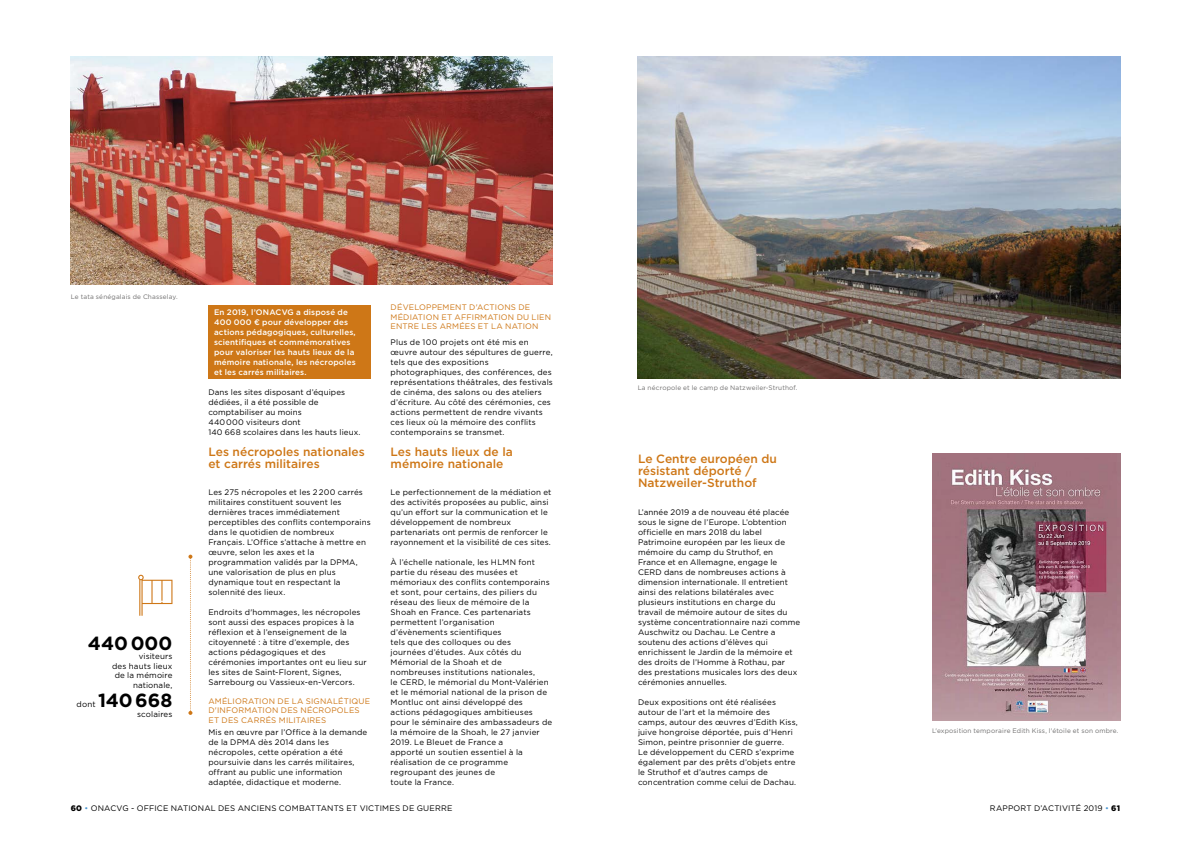
<style>
.page{position:relative;width:1191px;height:842px;background:#fff}
.page>*{position:absolute;margin:0;border:0;box-sizing:border-box;transform-origin:0 0}
.t1{font:700 19px "Gotham";letter-spacing:.005em;color:#000}
.t2{font:500 12px/12px "Gotham";color:#ce7717}
.t3{font:8px/10px "Gotham";letter-spacing:.015em;color:#000}
.t4{font:500 8px/10px "Gotham";letter-spacing:.015em;color:#fff}
.t5{font:8px/9.6px "Gotham";letter-spacing:.025em;color:#ce7717}
.t6{font:6.5px "Gotham";letter-spacing:.025em;color:#706f6f}
.s1{font-weight:900}
.s2{color:#4a96d2}
</style>
<div class="page">
<div style="left:208px;top:305px;width:163px;height:73px;background:#ce7717"></div>
<svg style="left:188px;top:555px;width:4px;height:160px"></svg>
<svg style="left:138px;top:575px;width:34px;height:41px"></svg>
<img style="left:637px;top:57px;width:483px;height:321px">
<img style="left:71px;top:57px;width:482px;height:228px">
<img style="left:932px;top:454px;width:188px;height:266px">
<p class="t6" style="left:71px;top:292px;width:108px">Le tata sénégalais de Chasselay.</p>
<h1 class="t1" style="left:88px;top:630px;width:86px">440 000</h1>
<p class="t3" style="left:112px;top:651px;width:62px;line-height:9.6px;text-align:right">visiteurs<br>des hauts lieux de la mémoire nationale,</p>
<p class="t3" style="left:77px;top:699px;width:20px">dont</p>
<h1 class="t1" style="left:98px;top:688px;width:76px">140 668</h1>
<p class="t3" style="left:137px;top:709px;width:37px">scolaires</p>
<p class="t4" style="left:214px;top:307px;width:143px">En 2019, l’ONACVG a disposé de<br>400 000 € pour développer des actions pédagogiques, culturelles, scientifiques et commémoratives pour valoriser les hauts lieux de la mémoire nationale, les nécropoles et les carrés militaires.</p>
<p class="t3" style="left:208px;top:387px;width:153px">Dans les sites disposant d’équipes dédiées, il a été possible de comptabiliser au moins<br>440 000 visiteurs dont<br>140 668 scolaires dans les hauts lieux.</p>
<h2 class="t2" style="left:208px;top:446px;width:158px">Les nécropoles nationales et carrés militaires</h2>
<p class="t3" style="left:208px;top:487px;width:164px">Les 275 nécropoles et les 2 200 carrés militaires constituent souvent les dernières traces immédiatement perceptibles des conflits contemporains dans le quotidien de nombreux Français. L’Office s’attache à mettre en œuvre, selon les axes et la programmation validés par la DPMA, une valorisation de plus en plus dynamique tout en respectant la solennité des lieux.</p>
<p class="t3" style="left:208px;top:607px;width:160px">Endroits d'hommages, les nécropoles sont aussi des espaces propices à la réflexion et à l’enseignement de la citoyenneté : à titre d’exemple, des actions pédagogiques et des cérémonies importantes ont eu lieu sur les sites de Saint-Florent, Signes, Sarrebourg ou Vassieux-en-Vercors.</p>
<p class="t5" style="left:208px;top:696px;width:163px">AMÉLIORATION DE LA SIGNALÉTIQUE<br>D'INFORMATION DES NÉCROPOLES<br>ET DES CARRÉS MILITAIRES</p>
<p class="t3" style="left:208px;top:727px;width:160px">Mis en œuvre par l’Office à la demande de la DPMA dès 2014 dans les nécropoles, cette opération a été poursuivie dans les carrés militaires, offrant au public une information adaptée, didactique et moderne.</p>
<p class="t5" style="left:390px;top:302px;width:162px">DÉVELOPPEMENT D'ACTIONS DE<br>MÉDIATION ET AFFIRMATION DU LIEN<br>ENTRE LES ARMÉES ET LA NATION</p>
<p class="t3" style="left:390px;top:337px;width:164px">Plus de 100 projets ont été mis en œuvre autour des sépultures de guerre, tels que des expositions photographiques, des conférences, des représentations théâtrales, des festivals de cinéma, des salons ou des ateliers d’écriture. Au côté des cérémonies, ces actions permettent de rendre vivants ces lieux où la mémoire des conflits contemporains se transmet.</p>
<h2 class="t2" style="left:390px;top:446px;width:124px">Les hauts lieux de la mémoire nationale</h2>
<p class="t3" style="left:390px;top:487px;width:162px">Le perfectionnement de la médiation et des activités proposées au public, ainsi qu’un effort sur la communication et le développement de nombreux partenariats ont permis de renforcer le rayonnement et la visibilité de ces sites.</p>
<p class="t3" style="left:390px;top:557px;width:163px">À l’échelle nationale, les HLMN font partie du réseau des musées et mémoriaux des conflits contemporains et sont, pour certains, des piliers du réseau des lieux de mémoire de la<br>Shoah en France. Ces partenariats permettent l’organisation d’évènements scientifiques<br>tels que des colloques ou des<br>journées d’études. Aux côtés du<br>Mémorial de la Shoah et de nombreuses institutions nationales,<br>le CERD, le mémorial du Mont-Valérien et le mémorial national de la prison de<br>Montluc ont ainsi développé des actions pédagogiques ambitieuses pour le séminaire des ambassadeurs de la mémoire de la Shoah, le 27 janvier<br>2019. Le Bleuet de France a<br>apporté un soutien essentiel à la réalisation de ce programme regroupant des jeunes de<br>toute la France.</p>
<p class="t6" style="left:637px;top:384px;width:161px">La nécropole et le camp de Natzweiler-Struthof.</p>
<h2 class="t2" style="left:638px;top:453px;width:140px">Le Centre européen du résistant déporté /<br>Natzweiler-Struthof</h2>
<p class="t3" style="left:638px;top:507px;width:164px">L’année 2019 a de nouveau été placée sous le signe de l’Europe. L’obtention officielle en mars 2018 du label Patrimoine européen par les lieux de mémoire du camp du Struthof, en France et en Allemagne, engage le CERD dans de nombreuses actions à dimension internationale. Il entretient ainsi des relations bilatérales avec plusieurs institutions en charge du travail de mémoire autour de sites du système concentrationnaire nazi comme Auschwitz ou Dachau. Le Centre a soutenu des actions d’élèves qui enrichissent le Jardin de la mémoire et des droits de l’Homme à Rothau, par des prestations musicales lors des deux cérémonies annuelles.</p>
<p class="t3" style="left:638px;top:697px;width:161px">Deux expositions ont été réalisées autour de l’art et la mémoire des camps, autour des œuvres d’Edith Kiss, juive hongroise déportée, puis d’Henri Simon, peintre prisonnier de guerre.<br>Le développement du CERD s’exprime également par des prêts d’objets entre le Struthof et d’autres camps de concentration comme celui de Dachau.</p>
<p class="t6" style="left:932px;top:726px;width:188px">L'exposition temporaire Edith Kiss, l'étoile et son ombre.</p>
<p class="t3" style="left:71px;top:803px;width:383px"><span class="s1">60</span> <span class="s2">•</span> ONACVG - OFFICE NATIONAL DES ANCIENS COMBATTANTS ET VICTIMES DE GUERRE</p>
<p class="t3" style="left:990px;top:803px;width:132px">RAPPORT D’ACTIVITÉ 2019 <span class="s2">•</span> <span class="s1">61</span></p>
</div>
